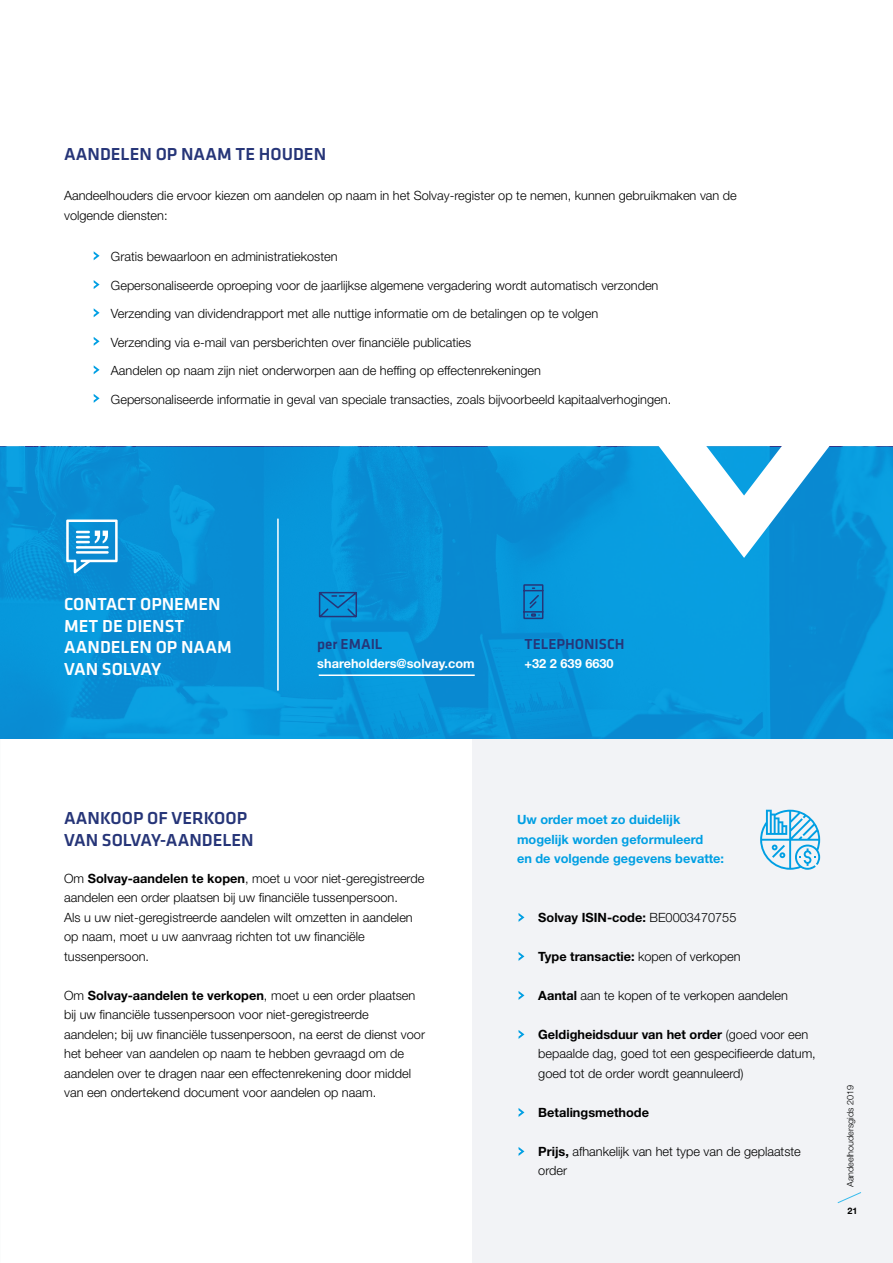
<style>
.page{position:relative;width:893px;height:1263px;background:#fff}
.page>*{position:absolute;margin:0;border:0;box-sizing:border-box;transform-origin:0 0}
.t1{font:500 18px/21.6px "Klavika";color:#263578}
.t2{font:500 18px/21.6px "Klavika";color:#fff}
.t3{font:500 15px "Klavika";color:#263578}
.t4{font:300 12.75px/19.5px "Helvetica Neue LT Std";color:#000}
.t5{font:700 12.75px/19.5px "Helvetica Neue LT Std";color:#009fe3}
.t6{font:700 12.75px "Helvetica Neue LT Std";color:#000}
.t7{font:700 12.75px "Helvetica Neue LT Std";color:#fff}
.t8{font:300 9px "Helvetica Neue LT Std";color:#000}
.t9{font:700 9px "Helvetica Neue LT Std";color:#000}
.s1{font-weight:700}
.s2{font-weight:300}
</style>
<div class="page">
<div style="left:473px;top:739px;width:420px;height:524px;background:#f2f3f6"></div>
<div style="left:0;top:447px;width:893px;height:292px;background:#0894d9"></div>
<svg style="left:94px;top:251px;width:6px;height:9px"></svg>
<svg style="left:94px;top:280px;width:6px;height:9px"></svg>
<svg style="left:94px;top:308px;width:6px;height:9px"></svg>
<svg style="left:94px;top:337px;width:6px;height:9px"></svg>
<svg style="left:94px;top:365px;width:6px;height:9px"></svg>
<svg style="left:94px;top:394px;width:6px;height:9px"></svg>
<svg style="left:66px;top:519px;width:52px;height:54px"></svg>
<svg style="left:652px;top:446px;width:184px;height:112px"></svg>
<svg style="left:519px;top:913px;width:5px;height:9px"></svg>
<svg style="left:519px;top:952px;width:5px;height:9px"></svg>
<svg style="left:519px;top:991px;width:5px;height:9px"></svg>
<svg style="left:519px;top:1030px;width:5px;height:9px"></svg>
<svg style="left:519px;top:1108px;width:5px;height:9px"></svg>
<svg style="left:519px;top:1147px;width:5px;height:9px"></svg>
<svg style="left:760px;top:810px;width:60px;height:60px"></svg>
<hr style="left:319px;top:674px;width:156px;height:2px;background:#fff">
<svg style="left:523px;top:584px;width:21px;height:36px"></svg>
<svg style="left:318px;top:591px;width:40px;height:28px"></svg>
<hr style="left:277px;top:519px;width:2px;height:171px;background:#fff">
<svg style="left:837px;top:1192px;width:25px;height:11px"></svg>
<h1 class="t1" style="left:64px;top:143px;width:263px">AANDELEN OP NAAM TE HOUDEN</h1>
<p class="t4" style="left:64px;top:186px;width:674px">Aandeelhouders die ervoor kiezen om aandelen op naam in het Solvay-register op te nemen, kunnen gebruikmaken van de volgende diensten:</p>
<p class="t4" style="left:111px;top:246px;width:228px">Gratis bewaarloon en administratiekosten</p>
<p class="t4" style="left:111px;top:275px;width:549px">Gepersonaliseerde oproeping voor de jaarlijkse algemene vergadering wordt automatisch verzonden</p>
<p class="t4" style="left:111px;top:303px;width:489px">Verzending van dividendrapport met alle nuttige informatie om de betalingen op te volgen</p>
<p class="t4" style="left:111px;top:332px;width:362px">Verzending via e-mail van persberichten over financiële publicaties</p>
<p class="t4" style="left:111px;top:360px;width:432px">Aandelen op naam zijn niet onderworpen aan de heffing op effectenrekeningen</p>
<p class="t4" style="left:111px;top:389px;width:562px">Gepersonaliseerde informatie in geval van speciale transacties, zoals bijvoorbeeld kapitaalverhogingen.</p>
<h1 class="t2" style="left:64px;top:593px;width:169px">CONTACT OPNEMEN<br>MET DE DIENST<br>AANDELEN OP NAAM<br>VAN SOLVAY</h1>
<p class="t3" style="left:317px;top:634px;width:67px">per EMAIL</p>
<p class="t7" style="left:317px;top:656px;width:159px">shareholders@solvay.com</p>
<p class="t3" style="left:524px;top:634px;width:102px">TELEPHONISCH</p>
<p class="t7" style="left:524px;top:656px;width:91px">+32 2 639 6630</p>
<h1 class="t1" style="left:64px;top:807px;width:191px">AANKOOP OF VERKOOP<br>VAN SOLVAY-AANDELEN</h1>
<p class="t4" style="left:64px;top:868px;width:362px">Om <span class="s1">Solvay-aandelen te kopen</span>, moet u voor niet-geregistreerde aandelen een order plaatsen bij uw financiële tussenpersoon.<br>Als u uw niet-geregistreerde aandelen wilt omzetten in aandelen op naam, moet u uw aanvraag richten tot uw financiële tussenpersoon.</p>
<p class="t4" style="left:64px;top:985px;width:362px">Om <span class="s1">Solvay-aandelen te verkopen</span>, moet u een order plaatsen bij uw financiële tussenpersoon voor niet-geregistreerde aandelen; bij uw financiële tussenpersoon, na eerst de dienst voor het beheer van aandelen op naam te hebben gevraagd om de aandelen over te dragen naar een effectenrekening door middel van een ondertekend document voor aandelen op naam.</p>
<p class="t5" style="left:517px;top:810px;width:209px">Uw order moet zo duidelijk mogelijk worden geformuleerd<br>en de volgende gegevens bevatte:</p>
<p class="t6" style="left:538px;top:909px;width:200px">Solvay ISIN-code: <span class="s2">BE0003470755</span></p>
<p class="t6" style="left:538px;top:948px;width:204px">Type transactie: <span class="s2">kopen of verkopen</span></p>
<p class="t4" style="left:538px;top:985px;width:251px"><span class="s1">Aantal</span> aan te kopen of te verkopen aandelen</p>
<p class="t4" style="left:538px;top:1024px;width:279px"><span class="s1">Geldigheidsduur van het order</span> (goed voor een bepaalde dag, goed tot een gespecifieerde datum, goed tot de order wordt geannuleerd)</p>
<p class="t6" style="left:538px;top:1104px;width:112px">Betalingsmethode</p>
<p class="t4" style="left:538px;top:1141px;width:264px"><span class="s1">Prijs,</span> afhankelijk van het type van de geplaatste order</p>
<p class="t8" style="left:845px;top:1187px;width:103px;rotate:-90deg">Aandeelhoudersgids 2019</p>
<p class="t9" style="left:847px;top:1206px;width:12px">21</p>
</div>
